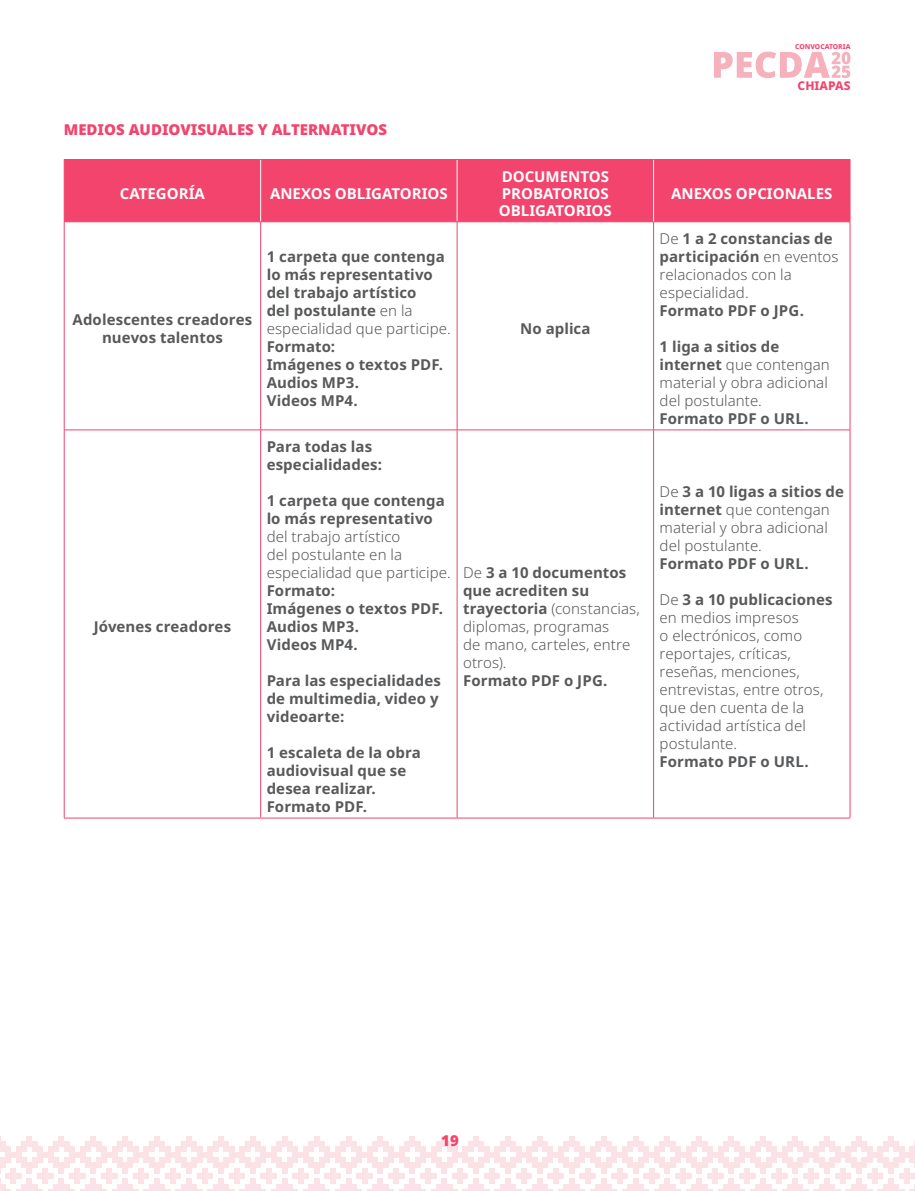
<style>
.page{position:relative;width:915px;height:1191px;background:#fff}
.page>*{position:absolute;margin:0;border:0;box-sizing:border-box;transform-origin:0 0}
.t1{font:300 15px/18px "Noto Sans";letter-spacing:.005em;color:#58595b}
.t2{font:700 15px/18px "Noto Sans";letter-spacing:.005em;color:#58595b}
.t3{font:700 15px/17.1px "Noto Sans";color:#fff}
.t4{font:900 15px "Noto Sans";color:#f2446d}
.t5{font:800 12px "Noto Sans";color:#f2446d}
.t6{font:800 6.75px "Noto Sans";color:#f2446d}
.s1{font-weight:300}
.s2{font-weight:700}
</style>
<div class="page">
<svg style="left:714px;top:52px;width:136px;height:26px"></svg>
<svg style="left:0;top:1136px;width:915px;height:55px"></svg>
<div style="left:65px;top:160px;width:784px;height:61px;background:#f2446d"></div>
<hr style="left:260px;top:160px;width:1px;height:62px;background:#fff">
<hr style="left:456px;top:160px;width:1px;height:62px;background:#fff">
<hr style="left:653px;top:160px;width:1px;height:62px;background:#fff">
<hr style="left:64px;top:222px;width:1px;height:208px;background:#f2446d">
<hr style="left:260px;top:222px;width:1px;height:208px;background:#f2446d">
<hr style="left:456px;top:222px;width:1px;height:208px;background:#f2446d">
<hr style="left:653px;top:222px;width:1px;height:208px;background:#f2446d">
<hr style="left:849px;top:222px;width:1px;height:208px;background:#f2446d">
<hr style="left:64px;top:429px;width:196px;height:1px;background:#f2446d">
<hr style="left:64px;top:430px;width:1px;height:387px;background:#f2446d">
<hr style="left:260px;top:429px;width:197px;height:1px;background:#f2446d">
<hr style="left:260px;top:430px;width:1px;height:387px;background:#f2446d">
<hr style="left:457px;top:429px;width:196px;height:1px;background:#f2446d">
<hr style="left:456px;top:430px;width:1px;height:387px;background:#f2446d">
<hr style="left:653px;top:429px;width:196px;height:1px;background:#f2446d">
<hr style="left:653px;top:430px;width:1px;height:387px;background:#f2446d">
<hr style="left:849px;top:430px;width:1px;height:387px;background:#f2446d">
<hr style="left:64px;top:160px;width:1px;height:62px;background:#f2446d">
<hr style="left:64px;top:159px;width:196px;height:1px;background:#f2446d">
<hr style="left:64px;top:817px;width:196px;height:1px;background:#f2446d">
<hr style="left:260px;top:159px;width:197px;height:1px;background:#f2446d">
<hr style="left:260px;top:817px;width:197px;height:1px;background:#f2446d">
<hr style="left:457px;top:159px;width:196px;height:1px;background:#f2446d">
<hr style="left:457px;top:817px;width:196px;height:1px;background:#f2446d">
<hr style="left:653px;top:159px;width:197px;height:1px;background:#f2446d">
<hr style="left:653px;top:817px;width:196px;height:1px;background:#f2446d">
<hr style="left:849px;top:160px;width:1px;height:62px;background:#f2446d">
<hr style="left:64px;top:221px;width:196px;height:1px;background:#f2446d">
<hr style="left:260px;top:221px;width:197px;height:1px;background:#f2446d">
<hr style="left:457px;top:221px;width:196px;height:1px;background:#f2446d">
<hr style="left:653px;top:221px;width:196px;height:1px;background:#f2446d">
<p class="t4" style="left:64px;top:118px;width:324px">MEDIOS AUDIOVISUALES Y ALTERNATIVOS</p>
<p class="t3" style="left:120px;top:185px;width:86px">CATEGORÍA</p>
<p class="t3" style="left:270px;top:185px;width:179px">ANEXOS OBLIGATORIOS</p>
<p class="t3" style="left:498px;top:168px;width:114px">DOCUMENTOS<br>PROBATORIOS<br>OBLIGATORIOS</p>
<p class="t2" style="left:73px;top:311px;width:181px;text-align:center">Adolescentes creadores nuevos talentos</p>
<p class="t2" style="left:94px;top:618px;width:139px">Jóvenes creadores</p>
<p class="t2" style="left:266px;top:248px;width:185px">1 carpeta que contenga lo más representativo del trabajo artístico<br>del postulante <span class="s1">en la especialidad que participe.</span></p>
<p class="t2" style="left:266px;top:338px;width:178px">Formato:<br>Imágenes o textos PDF.<br>Audios MP3.<br>Videos MP4.</p>
<p class="t2" style="left:266px;top:438px;width:117px">Para todas las especialidades:</p>
<p class="t2" style="left:266px;top:492px;width:179px">1 carpeta que contenga lo más representativo</p>
<p class="t1" style="left:266px;top:528px;width:185px">del trabajo artístico<br>del postulante en la especialidad que participe.</p>
<p class="t2" style="left:266px;top:582px;width:178px">Formato:<br>Imágenes o textos PDF.<br>Audios MP3.<br>Videos MP4.</p>
<p class="t2" style="left:266px;top:672px;width:176px">Para las especialidades de multimedia, video y videoarte:</p>
<p class="t2" style="left:266px;top:744px;width:156px">1 escaleta de la obra audiovisual que se desea realizar.<br>Formato PDF.</p>
<p class="t2" style="left:520px;top:320px;width:72px">No aplica</p>
<p class="t1" style="left:463px;top:564px;width:178px">De <span class="s2">3 a 10 documentos que acrediten su trayectoria</span> (constancias, diplomas, programas<br>de mano, carteles, entre otros).</p>
<p class="t2" style="left:463px;top:672px;width:146px">Formato PDF o JPG.</p>
<p class="t6" style="left:795px;top:42px;width:57px">CONVOCATORIA</p>
<p class="t5" style="left:797px;top:77px;width:54px">CHIAPAS</p>
<p class="t3" style="left:671px;top:185px;width:163px">ANEXOS OPCIONALES</p>
<p class="t1" style="left:659px;top:230px;width:180px">De <span class="s2">1 a 2 constancias de participación</span> en eventos relacionados con la especialidad.</p>
<p class="t2" style="left:659px;top:302px;width:146px">Formato PDF o JPG.</p>
<p class="t1" style="left:659px;top:338px;width:172px"><span class="s2">1 liga a sitios de internet</span> que contengan material y obra adicional del postulante.</p>
<p class="t2" style="left:659px;top:410px;width:151px">Formato PDF o URL.</p>
<p class="t1" style="left:659px;top:483px;width:186px">De <span class="s2">3 a 10 ligas a sitios de internet</span> que contengan material y obra adicional del postulante.</p>
<p class="t2" style="left:659px;top:555px;width:151px">Formato PDF o URL.</p>
<p class="t1" style="left:659px;top:591px;width:174px">De <span class="s2">3 a 10 publicaciones </span>en medios impresos<br>o electrónicos, como reportajes, críticas, reseñas, menciones, entrevistas, entre otros, que den cuenta de la actividad artística del postulante.</p>
<p class="t2" style="left:659px;top:753px;width:151px">Formato PDF o URL.</p>
<p class="t4" style="left:441px;top:1129px;width:19px">19</p>
</div>
